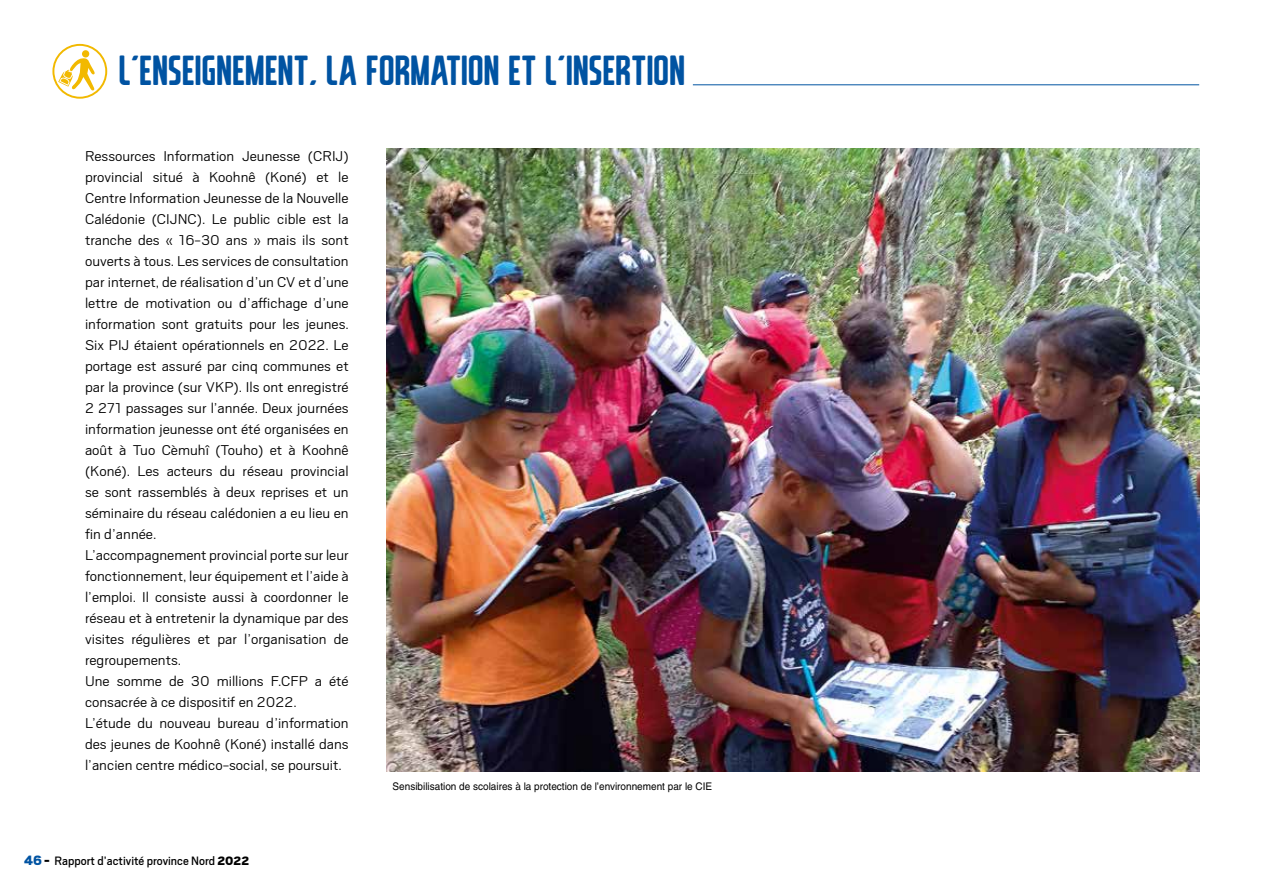
<style>
.page{position:relative;width:1263px;height:893px;background:#fff}
.page>*{position:absolute;margin:0;border:0;box-sizing:border-box;transform-origin:0 0}
.t1{font:42px "The Brown";color:#0053a2}
.t2{font:300 15.75px/21px "Scout";color:#000;scale:1.1 1}
.t3{font:13.5px "Scout";color:#000}
.t4{font:condensed 10.5px "Helvetica";color:#000;scale:1.16 1}
.s1{font-weight:900;font-size:15px;color:#0053a2}
.s2{font-weight:900;font-size:15px}
.s3{font-weight:900}
</style>
<div class="page">
<svg style="left:52px;top:44px;width:55px;height:55px"></svg>
<hr style="left:693px;top:85px;width:506px;height:1px;background:#0053a2">
<img style="left:387px;top:149px;width:812px;height:623px">
<h1 class="t1" style="left:120px;top:50px;width:568px">L'ENSEIGNEMENT, LA FORMATION ET L'INSERTION</h1>
<p class="t2" style="left:85px;top:145px;width:241px">Ressources Information Jeunesse (CRIJ) provincial situé à Koohnê (Koné) et le Centre Information Jeunesse de la Nouvelle Calédonie (CIJNC). Le public cible est la tranche des « 16-30 ans » mais ils sont ouverts à tous. Les services de consultation par internet, de réalisation d’un CV et d’une lettre de motivation ou d’affichage d’une information sont gratuits pour les jeunes.<br>Six PIJ étaient opérationnels en 2022. Le portage est assuré par cinq communes et par la province (sur VKP). Ils ont enregistré 2 271 passages sur l’année. Deux journées information jeunesse ont été organisées en août à Tuo Cèmuhî (Touho) et à Koohnê (Koné). Les acteurs du réseau provincial se sont rassemblés à deux reprises et un séminaire du réseau calédonien a eu lieu en fin d’année.<br>L’accompagnement provincial porte sur leur fonctionnement, leur équipement et l’aide à l’emploi. Il consiste aussi à coordonner le réseau et à entretenir la dynamique par des visites régulières et par l’organisation de regroupements.<br>Une somme de 30 millions F.CFP a été consacrée à ce dispositif en 2022.<br>L’étude du nouveau bureau d’information des jeunes de Koohnê (Koné) installé dans l’ancien centre médico-social, se poursuit.</p>
<p class="t3" style="left:24px;top:852px;width:227px"><span class="s1">46</span> <span class="s2">-</span> Rapport d’activité province Nord <span class="s3">2022</span></p>
<p class="t4" style="left:393px;top:780px;width:277px">Sensibilisation de scolaires à la protection de l’environnement par le CIE</p>
</div>
